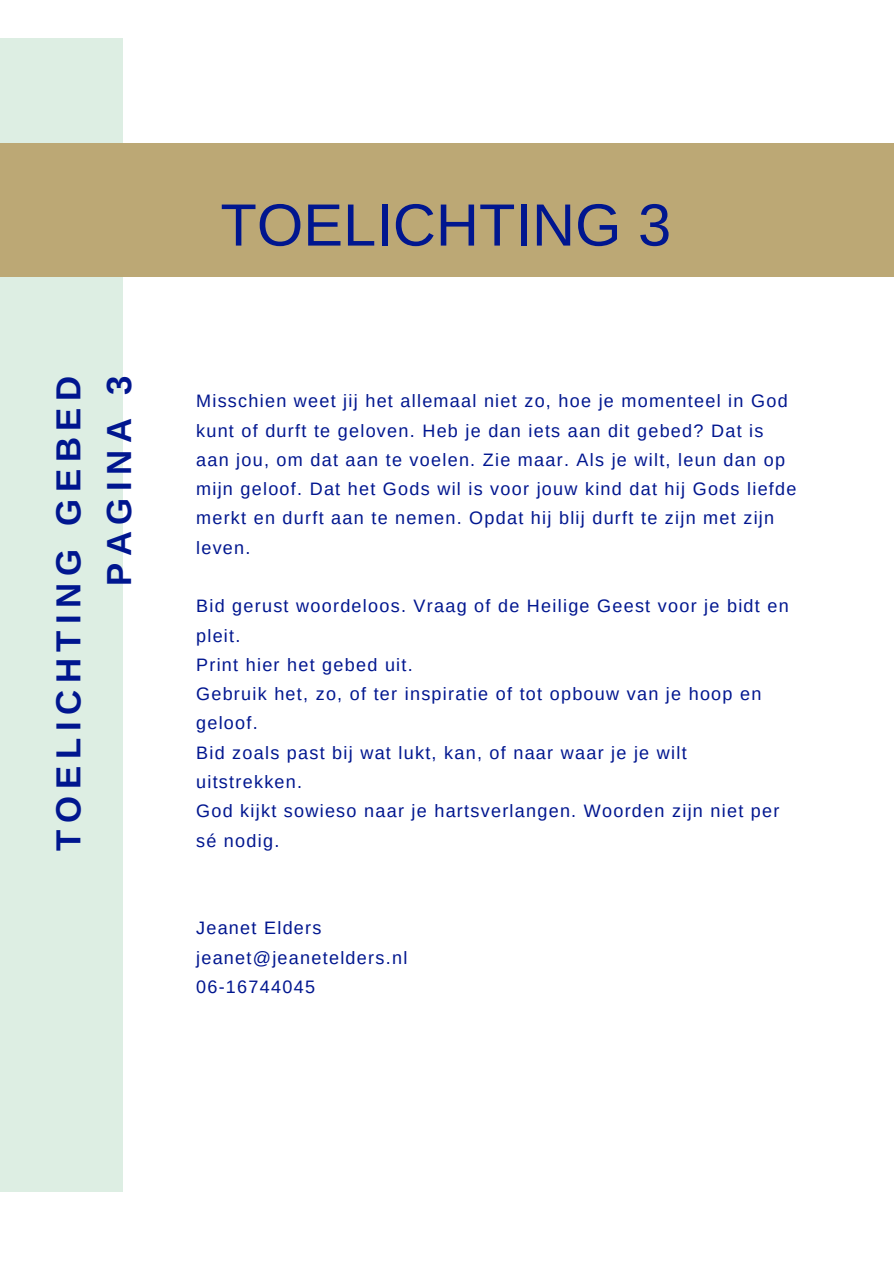
<style>
.page{position:relative;width:894px;height:1264px;background:#fff}
.page>*{position:absolute;margin:0;border:0;box-sizing:border-box;transform-origin:0 0}
.t1{font:59.55px "Arimo";color:#00168f}
.t2{font:700 34.8px/50.7px "Arimo";letter-spacing:.19em;color:#00168f;text-align:right}
.t3{font:18px/29.2px "Arimo";letter-spacing:.07em;color:#00168f}
</style>
<div class="page">
<div style="left:0;top:38px;width:123px;height:1153px;background:#ddeee3"></div>
<div style="left:0;top:144px;width:893px;height:133px;background:#bca875"></div>
<p class="t2" style="left:43px;top:850px;width:476px;rotate:-90deg">TOELICHTING GEBED<br>PAGINA 3</p>
<p class="t1" style="left:220px;top:192px;width:452px">TOELICHTING 3</p>
<p class="t3" style="left:196px;top:386px;width:601px">Misschien weet jij het allemaal niet zo, hoe je momenteel in God kunt of durft te geloven. Heb je dan iets aan dit gebed? Dat is aan jou, om dat aan te voelen. Zie maar. Als je wilt, leun dan op mijn geloof. Dat het Gods wil is voor jouw kind dat hij Gods liefde merkt en durft aan te nemen. Opdat hij blij durft te zijn met zijn leven.</p>
<p class="t3" style="left:196px;top:591px;width:594px">Bid gerust woordeloos. Vraag of de Heilige Geest voor je bidt en pleit.</p>
<p class="t3" style="left:196px;top:650px;width:218px">Print hier het gebed uit.</p>
<p class="t3" style="left:196px;top:679px;width:566px">Gebruik het, zo, of ter inspiratie of tot opbouw van je hoop en geloof.</p>
<p class="t3" style="left:196px;top:737px;width:492px">Bid zoals past bij wat lukt, kan, of naar waar je je wilt uitstrekken.</p>
<p class="t3" style="left:196px;top:796px;width:584px">God kijkt sowieso naar je hartsverlangen. Woorden zijn niet per sé nodig.</p>
<p class="t3" style="left:196px;top:913px;width:127px">Jeanet Elders</p>
<p class="t3" style="left:196px;top:942px;width:213px">jeanet@jeanetelders.nl</p>
<p class="t3" style="left:196px;top:972px;width:120px">06-16744045</p>
</div>
